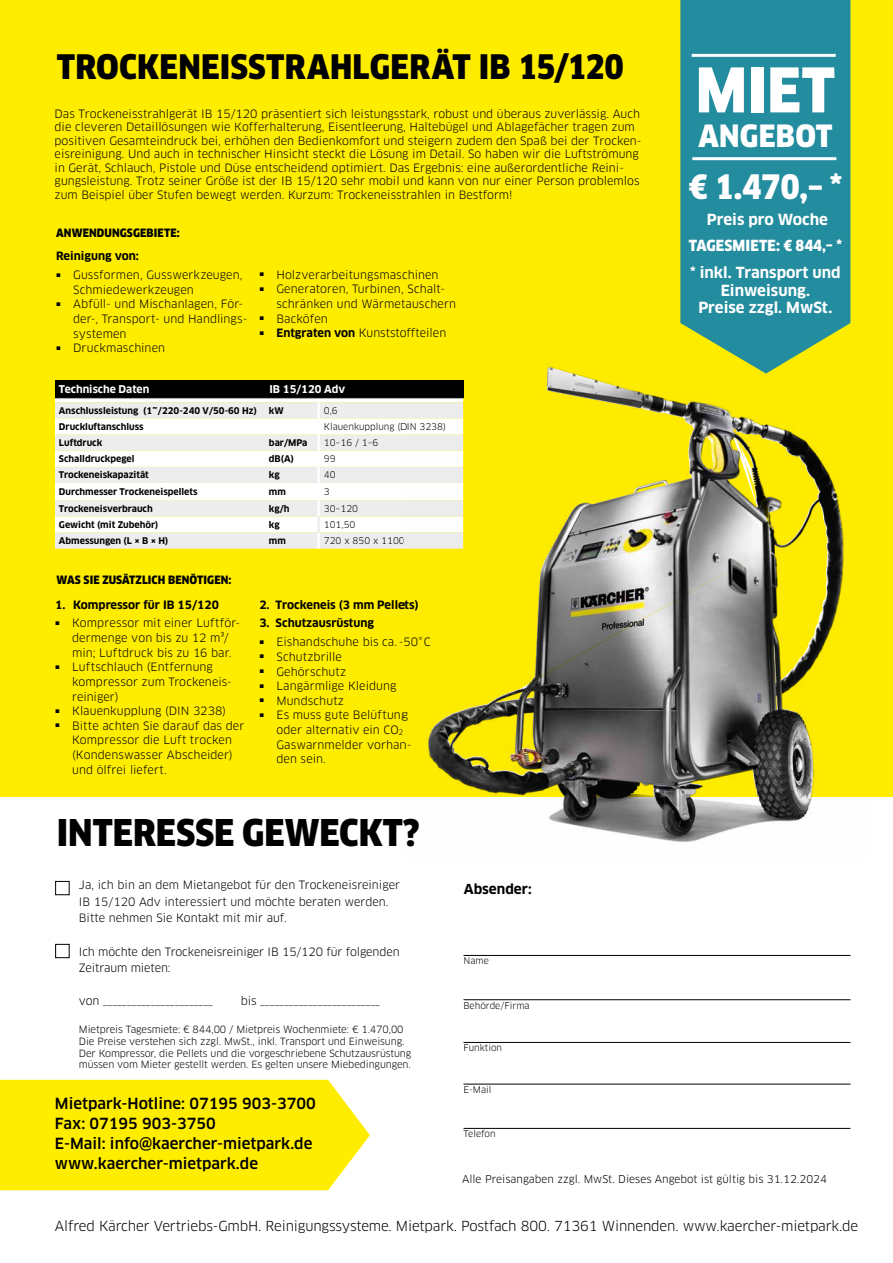
<style>
.page{position:relative;width:893px;height:1263px;background:#fff}
.page>*{position:absolute;margin:0;border:0;box-sizing:border-box;transform-origin:0 0}
.t1{font:900 60px "Clan Pro Narr";color:#fff}
.t2{font:900 36px "Clan Pro Narr";color:#000}
.t3{font:900 33px "Clan Pro Narr";letter-spacing:.005em;color:#000}
.t4{font:900 33px "Clan Pro Narr";color:#fff}
.t5{font:900 30px "Clan Pro Narr";letter-spacing:.01em;color:#fff}
.t6{font:500 15px/20px "Clan Pro";color:#000}
.t7{font:700 15px/17.9px "Clan Pro";color:#fff;text-align:center}
.t8{font:900 15px "Clan Pro Narr";letter-spacing:.01em;color:#fff}
.t9{font:13.5px "Clan Pro";letter-spacing:-.01em;color:#000}
.t10{font:500 13.5px/16.2px "Clan Pro";color:#000}
.t11{font:700 13.5px "Clan Pro";color:#000}
.t12{font:11.25px/14.7px "Clan Pro";color:#000}
.t13{font:700 11.25px "Clan Pro";color:#000}
.t14{font:900 11.25px "Clan Pro Narr";letter-spacing:.01em;color:#000}
.t15{font:10.5px "Clan Pro";color:#000}
.t16{font:700 10.5px "Clan Pro";color:#fff}
.t17{font:9.75px/11.7px "Clan Pro";letter-spacing:-.01em;color:#000}
.t18{font:700 9px "Clan Pro";color:#000}
.t19{font:9px "Clan Pro";color:#000}
.s1{font-weight:700}
</style>
<div class="page">
<div style="left:0;top:0;width:893px;height:796px;background:#ffed00"></div>
<div style="left:55px;top:881px;width:15px;height:14px;border:1px solid #000"></div>
<div style="left:55px;top:944px;width:15px;height:14px;border:1px solid #000"></div>
<div style="left:55px;top:381px;width:408px;height:17px;background:#000"></div>
<svg style="left:55px;top:402px;width:348px;height:147px;background:#f0f0ec"></svg>
<svg style="left:55px;top:418px;width:348px;height:49px;background:#f9f8f4"></svg>
<div style="left:55px;top:483px;width:348px;height:17px;background:#fff"></div>
<hr style="left:55px;top:398px;width:210px;height:1px;background:#000">
<hr style="left:265px;top:398px;width:54px;height:1px;background:#000">
<hr style="left:319px;top:398px;width:144px;height:1px;background:#000">
<hr style="left:317px;top:402px;width:3px;height:16px;background:#fff">
<hr style="left:317px;top:418px;width:3px;height:17px;background:#fff">
<hr style="left:317px;top:435px;width:3px;height:16px;background:#fff">
<hr style="left:317px;top:451px;width:3px;height:16px;background:#fff">
<hr style="left:317px;top:467px;width:3px;height:16px;background:#fff">
<hr style="left:317px;top:500px;width:3px;height:16px;background:#fff">
<hr style="left:317px;top:532px;width:3px;height:17px;background:#fff">
<hr style="left:317px;top:483px;width:3px;height:17px;background:#fff">
<hr style="left:317px;top:516px;width:3px;height:16px;background:#ededed">
<hr style="left:463px;top:955px;width:387px;height:1px;background:#000">
<hr style="left:463px;top:999px;width:387px;height:1px;background:#000">
<hr style="left:463px;top:1084px;width:387px;height:1px;background:#000">
<hr style="left:463px;top:1128px;width:387px;height:1px;background:#000">
<hr style="left:463px;top:1042px;width:387px;height:1px;background:#000">
<img style="left:403px;top:366px;width:464px;height:476px">
<img style="left:530px;top:367px;width:297px;height:316px">
<div style="left:0;top:1080px;width:370px;height:110px;background:#ffed00"></div>
<svg style="left:680px;top:0;width:170px;height:374px;background:#329292"></svg>
<hr style="left:692px;top:54px;width:144px;height:3px;background:#fff">
<hr style="left:692px;top:157px;width:144px;height:3px;background:#fff">
<h3 class="t3" style="left:57px;top:48px;width:569px">TROCKENEISSTRAHLGERÄT IB 15/120</h3>
<p class="t12" style="left:55px;top:107px;width:588px;line-height:13.5px">Das Trockeneisstrahlgerät IB 15/120 präsentiert sich leistungsstark, robust und überaus zuverlässig. Auch die cleveren Detaillösungen wie Kofferhalterung, Eisentleerung, Haltebügel und Ablagefächer tragen zum positiven Gesamteindruck bei, erhöhen den Bedienkomfort und steigern zudem den Spaß bei der Trocken&shy;eisreinigung. Und auch in technischer Hinsicht steckt die Lösung im Detail. So haben wir die Luftströmung in Gerät, Schlauch, Pistole und Düse entscheidend optimiert. Das Ergebnis: eine außerordentliche Reini&shy;gungsleistung. Trotz seiner Größe ist der IB 15/120 sehr mobil und kann von nur einer Person problemlos zum Beispiel über Stufen bewegt werden. Kurzum: Trockeneisstrahlen in Bestform!</p>
<p class="t14" style="left:56px;top:227px;width:125px">ANWENDUNGSGEBIETE:</p>
<p class="t13" style="left:56px;top:250px;width:84px">Reinigung von:</p>
<p class="t12" style="left:73px;top:268px;width:171px;text-indent:-17px"><sup>■</sup> Gussformen, Gusswerkzeugen,<br>Schmiedewerkzeugen</p>
<p class="t12" style="left:73px;top:297px;width:176px;text-indent:-17px"><sup>■</sup> Abfüll- und Mischanlagen, För&shy;der-, Transport- und Handlings&shy;systemen</p>
<p class="t12" style="left:56px;top:341px;width:111px"><sup>■</sup> Druckmaschinen</p>
<p class="t12" style="left:259px;top:267px;width:181px"><sup>■</sup> Holzverarbeitungsmaschinen</p>
<p class="t12" style="left:276px;top:282px;width:181px;text-indent:-17px"><sup>■</sup> Generatoren, Turbinen, Schalt&shy;schränken und Wärmetauschern</p>
<p class="t12" style="left:259px;top:311px;width:70px"><sup>■</sup> Backöfen</p>
<p class="t12" style="left:259px;top:326px;width:188px"><sup>■</sup> <span class="s1">Entgraten von</span> Kunststoffteilen</p>
<p class="t16" style="left:59px;top:383px;width:92px">Technische Daten</p>
<p class="t16" style="left:269px;top:383px;width:77px">IB 15/120 Adv</p>
<p class="t18" style="left:59px;top:405px;width:199px">Anschlussleistung (1~/220-240 V/50-60 Hz)</p>
<p class="t18" style="left:269px;top:405px;width:16px">kW</p>
<p class="t19" style="left:324px;top:405px;width:15px">0,6</p>
<p class="t18" style="left:59px;top:421px;width:86px">Druckluftanschluss</p>
<p class="t19" style="left:324px;top:421px;width:124px">Klauenkupplung (DIN 3238)</p>
<p class="t18" style="left:59px;top:438px;width:45px">Luftdruck</p>
<p class="t18" style="left:269px;top:438px;width:40px">bar/MPa</p>
<p class="t19" style="left:324px;top:437px;width:56px">10–16 / 1–6</p>
<p class="t18" style="left:59px;top:454px;width:77px">Schalldruckpegel</p>
<p class="t18" style="left:269px;top:454px;width:26px">dB(A)</p>
<p class="t19" style="left:324px;top:454px;width:13px">99</p>
<p class="t18" style="left:59px;top:470px;width:91px">Trockeneiskapazität</p>
<p class="t18" style="left:269px;top:470px;width:12px">kg</p>
<p class="t19" style="left:324px;top:470px;width:13px">40</p>
<p class="t18" style="left:59px;top:487px;width:140px">Durchmesser Trockeneispellets</p>
<p class="t18" style="left:269px;top:487px;width:18px">mm</p>
<p class="t19" style="left:324px;top:486px;width:7px">3</p>
<p class="t18" style="left:59px;top:503px;width:95px">Trockeneisverbrauch</p>
<p class="t18" style="left:269px;top:503px;width:22px">kg/h</p>
<p class="t19" style="left:324px;top:503px;width:36px">30–120</p>
<p class="t18" style="left:59px;top:519px;width:101px">Gewicht (mit Zubehör)</p>
<p class="t18" style="left:269px;top:519px;width:12px">kg</p>
<p class="t19" style="left:324px;top:519px;width:33px">101,50</p>
<p class="t18" style="left:59px;top:536px;width:111px">Abmessungen (L × B × H)</p>
<p class="t18" style="left:269px;top:536px;width:18px">mm</p>
<p class="t19" style="left:324px;top:535px;width:82px">720 x 850 x 1100</p>
<p class="t14" style="left:57px;top:573px;width:176px">WAS SIE ZUSÄTZLICH BENÖTIGEN:</p>
<p class="t13" style="left:55px;top:598px;width:165px">1. Kompressor für IB 15/120</p>
<p class="t12" style="left:72px;top:616px;width:170px;text-indent:-17px"><sup>■</sup> Kompressor mit einer Luftför&shy;dermenge von bis zu 12 m³/ min; Luftdruck bis zu 16 bar.</p>
<p class="t12" style="left:72px;top:660px;width:161px;text-indent:-17px"><sup>■</sup> Luftschlauch (Entfernung kompressor zum Trockeneis&shy;reiniger)</p>
<p class="t12" style="left:55px;top:704px;width:173px"><sup>■</sup> Klauenkupplung (DIN 3238)</p>
<p class="t12" style="left:72px;top:718px;width:174px;text-indent:-17px"><sup>■</sup> Bitte achten Sie darauf das der<br>Kompressor die Luft trocken (Kondenswasser Abscheider) und ölfrei liefert.</p>
<p class="t13" style="left:259px;top:598px;width:161px">2. Trockeneis (3 mm Pellets)</p>
<p class="t13" style="left:259px;top:617px;width:116px">3. Schutzausrüstung</p>
<p class="t12" style="left:259px;top:635px;width:173px"><sup>■</sup> Eishandschuhe bis ca. -50°C</p>
<p class="t12" style="left:259px;top:649px;width:84px"><sup>■</sup> Schutzbrille</p>
<p class="t12" style="left:259px;top:664px;width:88px"><sup>■</sup> Gehörschutz</p>
<p class="t12" style="left:259px;top:679px;width:139px"><sup>■</sup> Langärmlige Kleidung</p>
<p class="t12" style="left:259px;top:693px;width:86px"><sup>■</sup> Mundschutz</p>
<p class="t12" style="left:276px;top:708px;width:137px;text-indent:-17px"><sup>■</sup> Es muss gute Belüftung oder alternativ ein CO<sub>2<br></sub>Gaswarnmelder vorhan&shy;den sein.</p>
<h2 class="t2" style="left:57px;top:812px;width:364px">INTERESSE GEWECKT?</h2>
<p class="t12" style="left:79px;top:877px;width:323px;line-height:16.5px">Ja, ich bin an dem Mietangebot für den Trockeneisreiniger<br>IB 15/120 Adv interessiert und möchte beraten werden.<br>Bitte nehmen Sie Kontakt mit mir auf.</p>
<p class="t12" style="left:79px;top:943px;width:322px;line-height:16.5px">Ich möchte den Trockeneisreiniger IB 15/120 für folgenden<br>Zeitraum mieten:</p>
<p class="t12" style="left:79px;top:993px;width:136px">von _______________________</p>
<p class="t12" style="left:241px;top:993px;width:141px">bis _________________________</p>
<p class="t17" style="left:79px;top:1024px;width:334px">Mietpreis Tagesmiete: € 844,00 / Mietpreis Wochenmiete: € 1.470,00<br>Die Preise verstehen sich zzgl. MwSt., inkl. Transport und Einweisung.<br>Der Kompressor, die Pellets und die vorgeschriebene Schutzausrüstung müssen vom Mieter gestellt werden. Es gelten unsere Miebedingungen.</p>
<h3 class="t6" style="left:55px;top:1093px;width:262px">Mietpark-Hotline: 07195 903-3700<br>Fax: 07195 903-3750<br>E-Mail: info@kaercher-mietpark.de www.kaercher-mietpark.de</h3>
<p class="t10" style="left:68px;top:1138px;width:233px">Mietpark-Hotline 07195 903-3700 www.kaercher-mietpark.de</p>
<p class="t11" style="left:464px;top:881px;width:69px">Absender:</p>
<p class="t19" style="left:463px;top:956px;width:27px">Name</p>
<p class="t19" style="left:463px;top:1000px;width:68px">Behörde/Firma</p>
<p class="t19" style="left:463px;top:1043px;width:40px">Funktion</p>
<p class="t19" style="left:463px;top:1084px;width:30px">E-Mail</p>
<p class="t19" style="left:463px;top:1128px;width:34px">Telefon</p>
<h1 class="t1" style="left:696px;top:55px;width:141px">MIET</h1>
<h3 class="t5" style="left:698px;top:118px;width:136px">ANGEBOT</h3>
<h3 class="t4" style="left:688px;top:167px;width:155px">€ 1.470,– *</h3>
<h3 class="t7" style="left:707px;top:211px;width:123px">Preis pro Woche</h3>
<h3 class="t8" style="left:689px;top:237px;width:155px">TAGESMIETE: € 844,– *</h3>
<h3 class="t7" style="left:690px;top:263px;width:152px">* inkl. Transport und<br>Einweisung.<br>Preise zzgl. MwSt.</h3>
<p class="t15" style="left:462px;top:1173px;width:366px">Alle Preisangaben zzgl. MwSt. Dieses Angebot ist gültig bis 31.12.2024</p>
<p class="t9" style="left:55px;top:1218px;width:805px">Alfred Kärcher Vertriebs-GmbH. Reinigungssysteme. Mietpark. Postfach 800. 71361 Winnenden. www.kaercher-mietpark.de</p>
</div>
